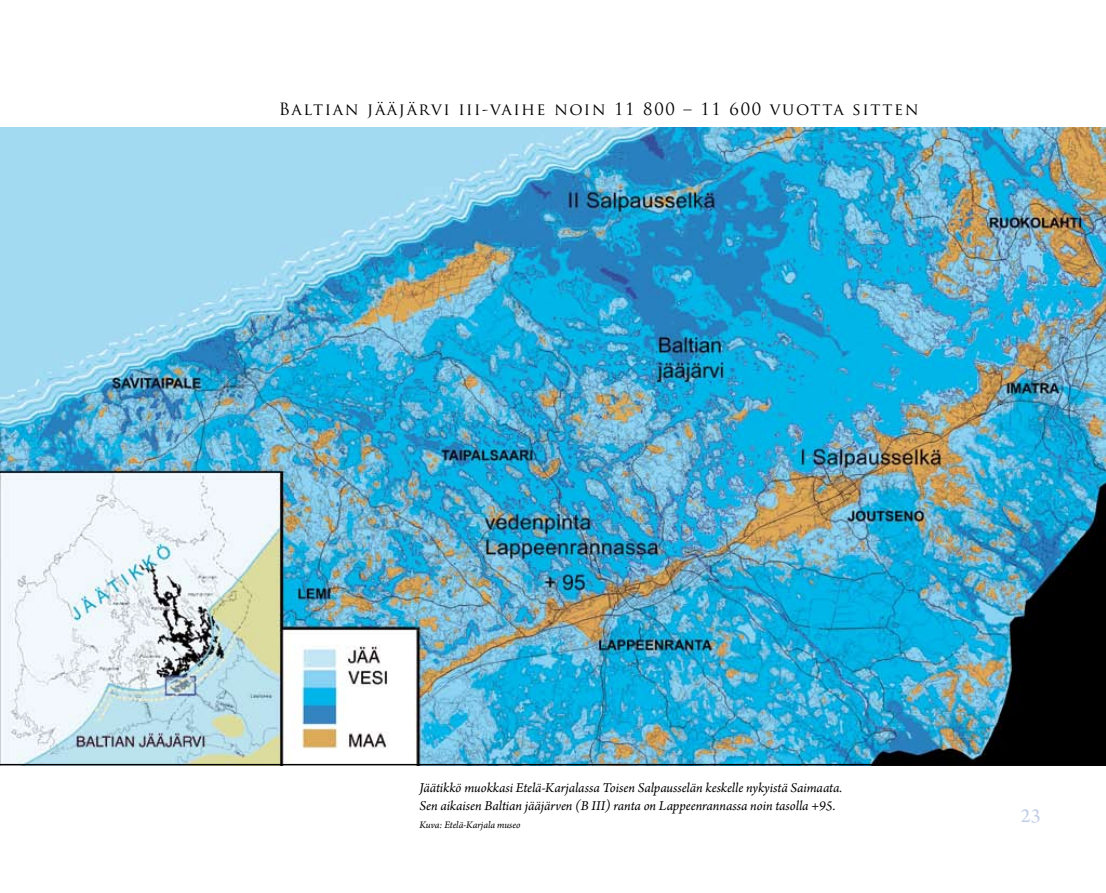
<style>
.page{position:relative;width:1106px;height:893px;background:#fff}
.page>*{position:absolute;margin:0;border:0;box-sizing:border-box;transform-origin:0 0}
.t1{font:21px "Arno Pro";color:#c1cee7}
.t2{font:16.5px "Trajan Pro";letter-spacing:.1em;color:#000}
.t3{font:italic 14.25px/18px "Arno Pro";letter-spacing:-.005em;color:#000}
.t4{font:italic 10.5px "Arno Pro";letter-spacing:-.005em;color:#000}
</style>
<div class="page">
<img style="left:0;top:128px;width:1106px;height:636px">
<hr style="left:0;top:764px;width:1106px;height:1px;background:#000">
<p class="t2" style="left:279px;top:99px;width:641px">Baltian jääjärvi iii-vaihe noin 11 800 – 11 600 vuotta sitten</p>
<p class="t3" style="left:419px;top:779px;width:424px">Jäätikkö muokkasi Etelä-Karjalassa Toisen Salpausselän keskelle nykyistä Saimaata.<br>Sen aikaisen Baltian jääjärven (B III) ranta on Lappeenrannassa noin tasolla +95.</p>
<p class="t4" style="left:419px;top:819px;width:102px">Kuva: Etelä-Karjala museo</p>
<h1 class="t1" style="left:1020px;top:804px;width:21px">23</h1>
</div>
